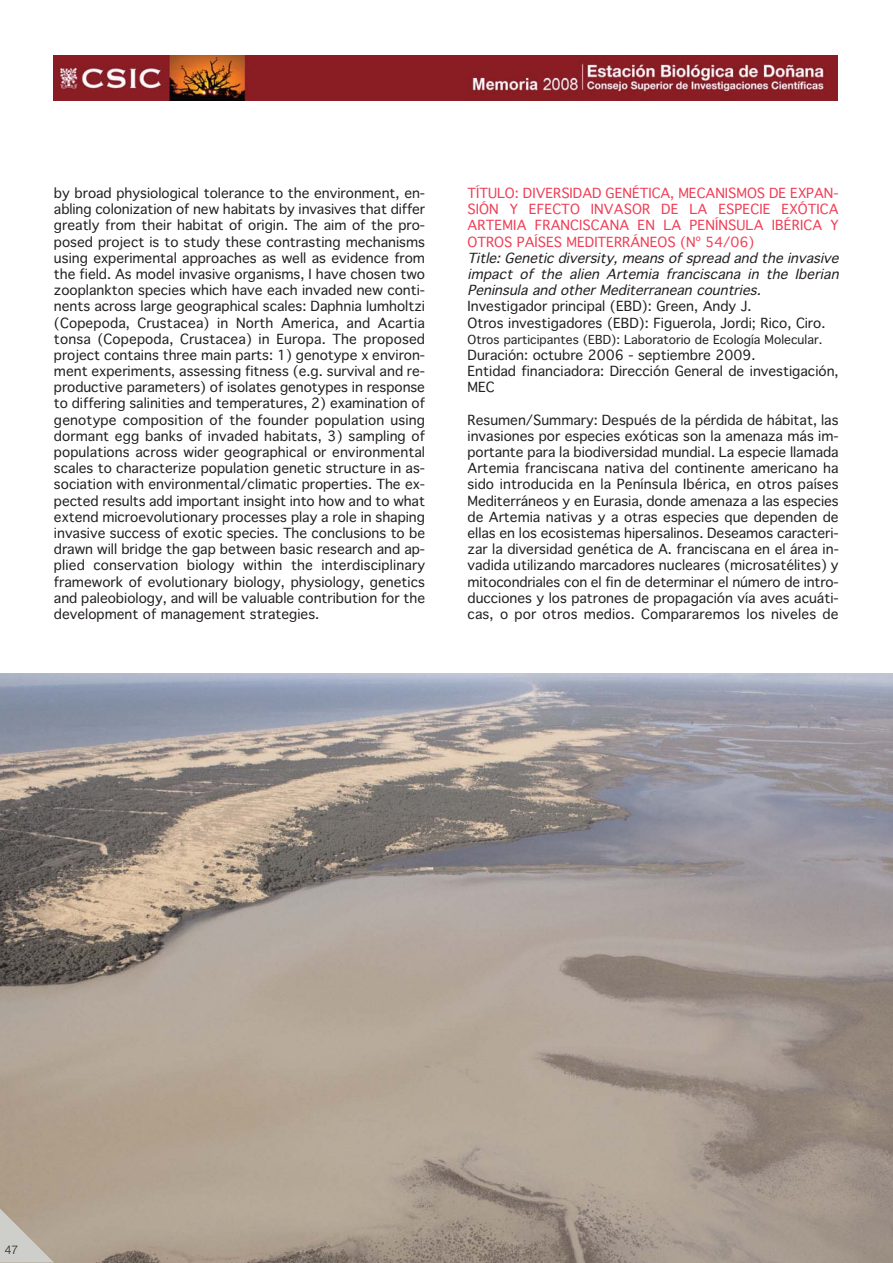
<style>
.page{position:relative;width:893px;height:1263px;background:#fff}
.page>*{position:absolute;margin:0;border:0;box-sizing:border-box;transform-origin:0 0}
.t1{font:13.5px/16.2px "Geneva";color:#231f20;text-align:justify}
.t2{font:13.5px/16.2px "Geneva";color:#ef3f56;text-align:justify}
.t3{font:italic 13.5px/16.2px "Geneva";color:#231f20;text-align:justify}
.t4{font:12px "Geneva";color:#231f20}
.t5{font:300 12px "Helvetica Neue";color:#231f20}
</style>
<div class="page">
<img style="left:0;top:674px;width:892px;height:589px">
<svg style="left:0;top:1209px;width:54px;height:54px;background:#beb7ac"></svg>
<svg style="left:54px;top:100px;width:784px;height:1px"></svg>
<img style="left:54px;top:55px;width:784px;height:45px">
<p class="t1" style="left:54px;top:186px;width:373px">by broad physiological tolerance to the environment, en&shy;abling colonization of new habitats by invasives that differ greatly from their habitat of origin. The aim of the pro&shy;posed project is to study these contrasting mechanisms using experimental approaches as well as evidence from the field. As model invasive organisms, I have chosen two zooplankton species which have each invaded new conti&shy;nents across large geographical scales: Daphnia lumholtzi (Copepoda, Crustacea) in North America, and Acartia tonsa (Copepoda, Crustacea) in Europa. The proposed project contains three main parts: 1) genotype x environ&shy;ment experiments, assessing fitness (e.g. survival and re&shy;productive parameters) of isolates genotypes in response to differing salinities and temperatures, 2) examination of genotype composition of the founder population using dormant egg banks of invaded habitats, 3) sampling of populations across wider geographical or environmental scales to characterize population genetic structure in as&shy;sociation with environmental/climatic properties. The ex&shy;pected results add important insight into how and to what extend microevolutionary processes play a role in shaping invasive success of exotic species. The conclusions to be drawn will bridge the gap between basic research and ap&shy;plied conservation biology within the interdisciplinary framework of evolutionary biology, physiology, genetics and paleobiology, and will be valuable contribution for the development of management strategies.</p>
<p class="t2" style="left:467px;top:186px;width:373px">TÍTULO: DIVERSIDAD GENÉTICA, MECANISMOS DE EXPAN-SIÓN Y EFECTO INVASOR DE LA ESPECIE EXÓTICA ARTEMIA FRANCISCANA EN LA PENÍNSULA IBÉRICA Y OTROS PAÍSES MEDITERRÁNEOS (Nº 54/06)</p>
<p class="t3" style="left:467px;top:251px;width:375px">Title: Genetic diversity, means of spread and the invasive impact of the alien Artemia franciscana in the Iberian Peninsula and other Mediterranean countries.</p>
<p class="t1" style="left:467px;top:299px;width:359px">Investigador principal (EBD): Green, Andy J.<br>Otros investigadores (EBD): Figuerola, Jordi; Rico, Ciro.</p>
<p class="t4" style="left:467px;top:334px;width:356px">Otros participantes (EBD): Laboratorio de Ecología Molecular.</p>
<p class="t1" style="left:467px;top:348px;width:373px;text-align:left">Duración: octubre 2006 - septiembre 2009.<br>Entidad financiadora: Dirección General de investigación,<br>MEC</p>
<p class="t1" style="left:467px;top:413px;width:373px">Resumen/Summary: Después de la pérdida de hábitat, las invasiones por especies exóticas son la amenaza más im&shy;portante para la biodiversidad mundial. La especie llamada Artemia franciscana nativa del continente americano ha sido introducida en la Península Ibérica, en otros países Mediterráneos y en Eurasia, donde amenaza a las especies de Artemia nativas y a otras especies que dependen de ellas en los ecosistemas hipersalinos. Deseamos caracteri&shy;zar la diversidad genética de A. franciscana en el área in&shy;vadida utilizando marcadores nucleares (microsatélites) y mitocondriales con el fin de determinar el número de intro&shy;ducciones y los patrones de propagación vía aves acuáti&shy;cas, o por otros medios. Compararemos los niveles de</p>
<p class="t5" style="left:5px;top:1245px;width:15px">47</p>
</div>
